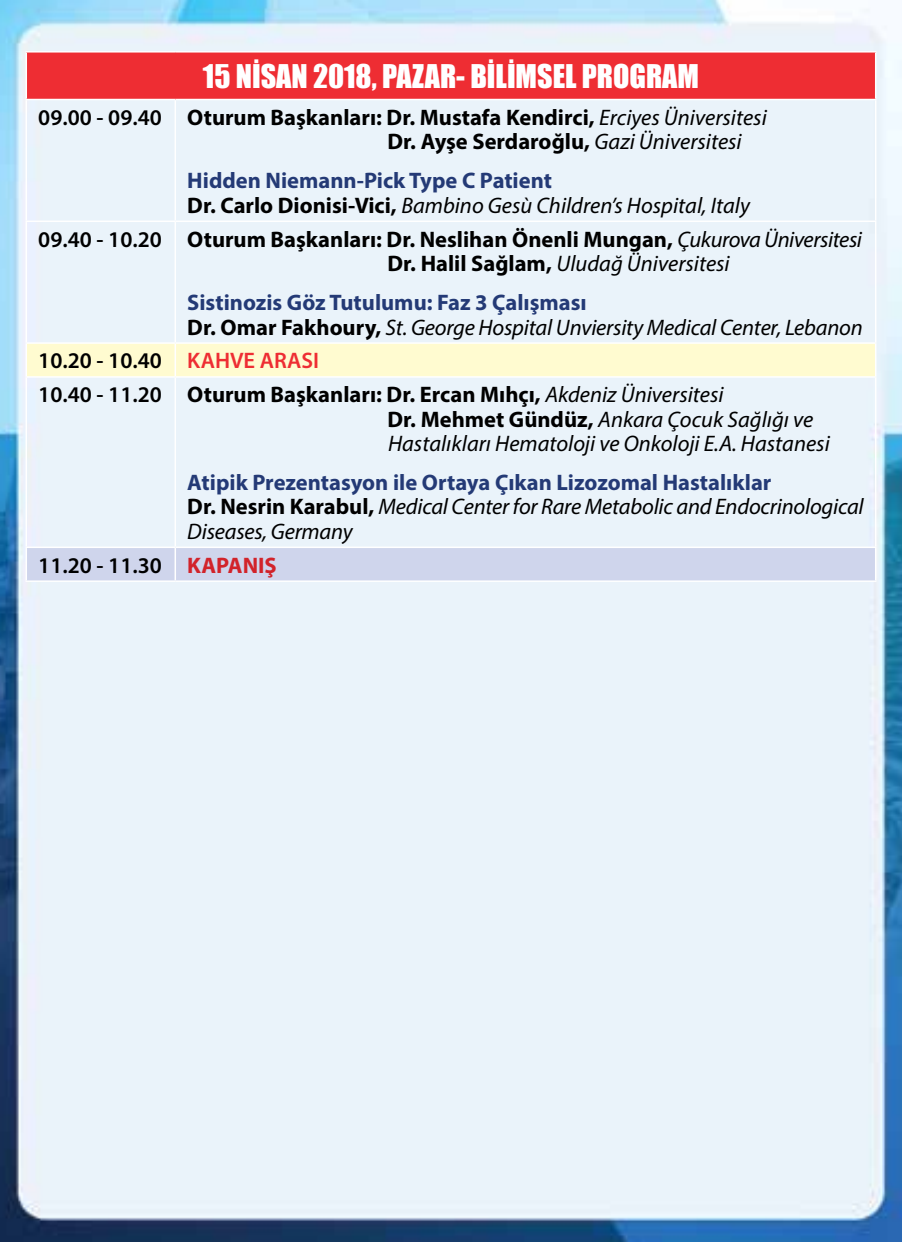
<style>
.page{position:relative;width:902px;height:1242px;background:#fff}
.page>*{position:absolute;margin:0;border:0;box-sizing:border-box;transform-origin:0 0}
.t1{font:30px "Impact";color:#fff}
.t2{font:italic 22.5px/24.3px "Myriad Pro";letter-spacing:-.01em;color:#000}
.t3{font:700 22.5px/24.3px "Myriad Pro";color:#000}
.t4{font:600 22.5px "Myriad Pro";color:#000}
.s1{font-weight:600}
.s2{font-weight:400;font-style:italic}
.s3{font-weight:700;font-style:normal;color:#243a76}
.s4{font-weight:700;font-style:normal}
.s5{font-weight:600;color:#ee2d33}
.s6{font-weight:700;color:#d2232a}
</style>
<div class="page">
<img style="left:0;top:0;width:901px;height:1242px">
<div style="left:26px;top:52px;width:849px;height:47px;background:#ee2d33"></div>
<div style="left:27px;top:344px;width:847px;height:32px;background:#fffbd0"></div>
<div style="left:27px;top:548px;width:847px;height:32px;background:#cfd5ec"></div>
<hr style="left:26px;top:100px;width:1px;height:120px;background:#fff">
<hr style="left:174px;top:100px;width:2px;height:120px;background:#fff">
<hr style="left:874px;top:100px;width:2px;height:120px;background:#fff">
<hr style="left:26px;top:220px;width:149px;height:2px;background:#fff">
<hr style="left:26px;top:222px;width:1px;height:120px;background:#fff">
<hr style="left:175px;top:220px;width:701px;height:2px;background:#fff">
<hr style="left:174px;top:222px;width:2px;height:120px;background:#fff">
<hr style="left:874px;top:222px;width:2px;height:120px;background:#fff">
<hr style="left:26px;top:378px;width:1px;height:168px;background:#fff">
<hr style="left:174px;top:378px;width:2px;height:168px;background:#fff">
<hr style="left:874px;top:378px;width:2px;height:168px;background:#fff">
<hr style="left:26px;top:342px;width:149px;height:2px;background:#fff">
<hr style="left:26px;top:344px;width:1px;height:32px;background:#fff">
<hr style="left:175px;top:342px;width:701px;height:2px;background:#fff">
<hr style="left:174px;top:344px;width:2px;height:32px;background:#fff">
<hr style="left:874px;top:344px;width:2px;height:32px;background:#fff">
<hr style="left:26px;top:376px;width:149px;height:2px;background:#fff">
<hr style="left:175px;top:376px;width:701px;height:2px;background:#fff">
<hr style="left:26px;top:546px;width:149px;height:2px;background:#fff">
<hr style="left:26px;top:548px;width:1px;height:32px;background:#fff">
<hr style="left:175px;top:546px;width:701px;height:2px;background:#fff">
<hr style="left:174px;top:548px;width:2px;height:32px;background:#fff">
<hr style="left:874px;top:548px;width:2px;height:32px;background:#fff">
<hr style="left:26px;top:580px;width:149px;height:2px;background:#fff">
<hr style="left:175px;top:580px;width:701px;height:2px;background:#fff">
<hr style="left:26px;top:51px;width:149px;height:2px;background:#fff">
<hr style="left:26px;top:53px;width:1px;height:46px;background:#fff">
<hr style="left:175px;top:51px;width:701px;height:2px;background:#fff">
<hr style="left:874px;top:53px;width:2px;height:46px;background:#fff">
<hr style="left:26px;top:99px;width:149px;height:1px;background:#fff">
<hr style="left:175px;top:99px;width:701px;height:1px;background:#fff">
<h1 class="t1" style="left:203px;top:52px;width:497px">15 NİSAN 2018, PAZAR- BİLİMSEL PROGRAM</h1>
<p class="t3" style="left:387px;top:104px;width:381px;text-indent:-349px"><span class="s1">09.00 - 09.40</span> Oturum Başkanları: Dr. Mustafa Kendirci, <span class="s2">Erciyes Üniversitesi<br></span>Dr. Ayşe Serdaroğlu, <span class="s2">Gazi Üniversitesi</span></p>
<p class="t2" style="left:187px;top:168px;width:564px"><span class="s3">Hidden Niemann-Pick Type C Patient<br></span><span class="s4">Dr. Carlo Dionisi-Vici,</span> Bambino Gesù Children’s Hospital, Italy</p>
<p class="t3" style="left:387px;top:226px;width:476px;text-indent:-349px"><span class="s1">09.40 - 10.20</span> Oturum Başkanları: Dr. Neslihan Önenli Mungan, <span class="s2">Çukurova Üniversitesi<br></span>Dr. Halil Sağlam, <span class="s2">Uludağ Üniversitesi</span></p>
<p class="t2" style="left:187px;top:290px;width:677px"><span class="s3">Sistinozis Göz Tutulumu: Faz 3 Çalışması<br></span><span class="s4">Dr. Omar Fakhoury,</span> St. George Hospital Unviersity Medical Center, Lebanon</p>
<p class="t3" style="left:38px;top:343px;width:686px;line-height:33.9px"><span class="s1">10.20 - 10.40</span> <span class="s5">KAHVE ARASI<br></span><span class="s1">10.40 - 11.20</span> Oturum Başkanları: Dr. Ercan Mıhçı, <span class="s2">Akdeniz Üniversitesi</span></p>
<p class="t2" style="left:387px;top:406px;width:444px"><span class="s4">Dr. Mehmet Gündüz,</span> Ankara Çocuk Sağlığı ve<br>Hastalıkları Hematoloji ve Onkoloji E.A. Hastanesi</p>
<p class="t2" style="left:187px;top:470px;width:678px"><span class="s3">Atipik Prezentasyon ile Ortaya Çıkan Lizozomal Hastalıklar<br></span><span class="s4">Dr. Nesrin Karabul,</span> Medical Center for Rare Metabolic and Endocrinological<br>Diseases, Germany</p>
<p class="t4" style="left:38px;top:551px;width:240px">11.20 - 11.30 <span class="s6">KAPANIŞ</span></p>
</div>
